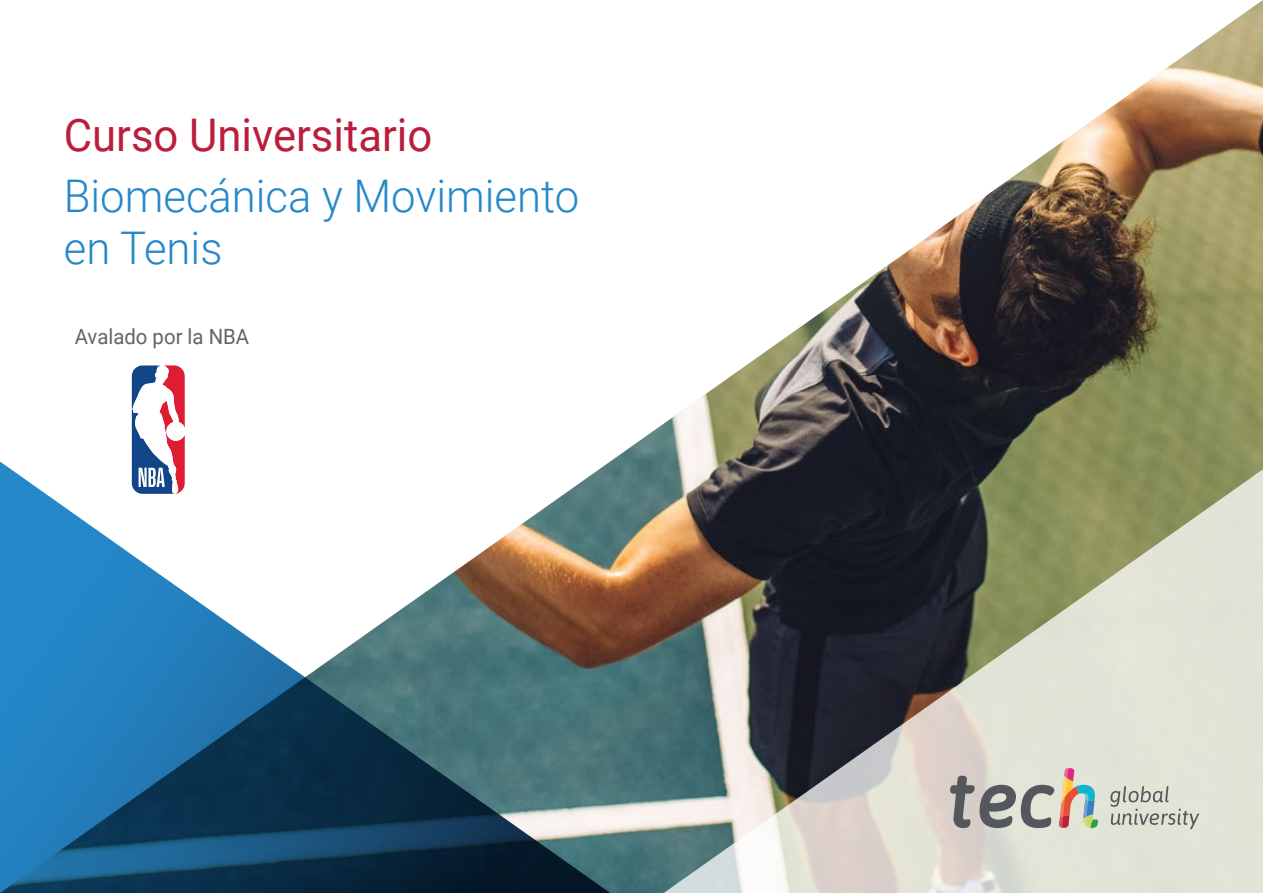
<style>
.page{position:relative;width:1263px;height:893px;background:#fff}
.page>*{position:absolute;margin:0;border:0;box-sizing:border-box;transform-origin:0 0}
.t1{font:300 45px/52.5px "Roboto";color:#2488c9}
.t2{font:45px "Roboto";color:#ba1e3c}
.t3{font:21px "Roboto";color:#61646a}
</style>
<div class="page">
<img style="left:131px;top:0;width:1132px;height:454px">
<svg style="left:0;top:446px;width:640px;height:447px"></svg>
<svg style="left:634px;top:454px;width:629px;height:439px;background:#92948a"></svg>
<svg style="left:132px;top:365px;width:53px;height:129px"></svg>
<svg style="left:1110px;top:786px;width:89px;height:43px;background:#c7cac0"></svg>
<svg style="left:950px;top:768px;width:148px;height:60px;background:#b3b0a9"></svg>
<p class="t2" style="left:64px;top:103px;width:370px">Curso Universitario</p>
<p class="t1" style="left:64px;top:168px;width:517px">Biomecánica y Movimiento en Tenis</p>
<p class="t3" style="left:75px;top:322px;width:176px">Avalado por la NBA</p>
</div>
